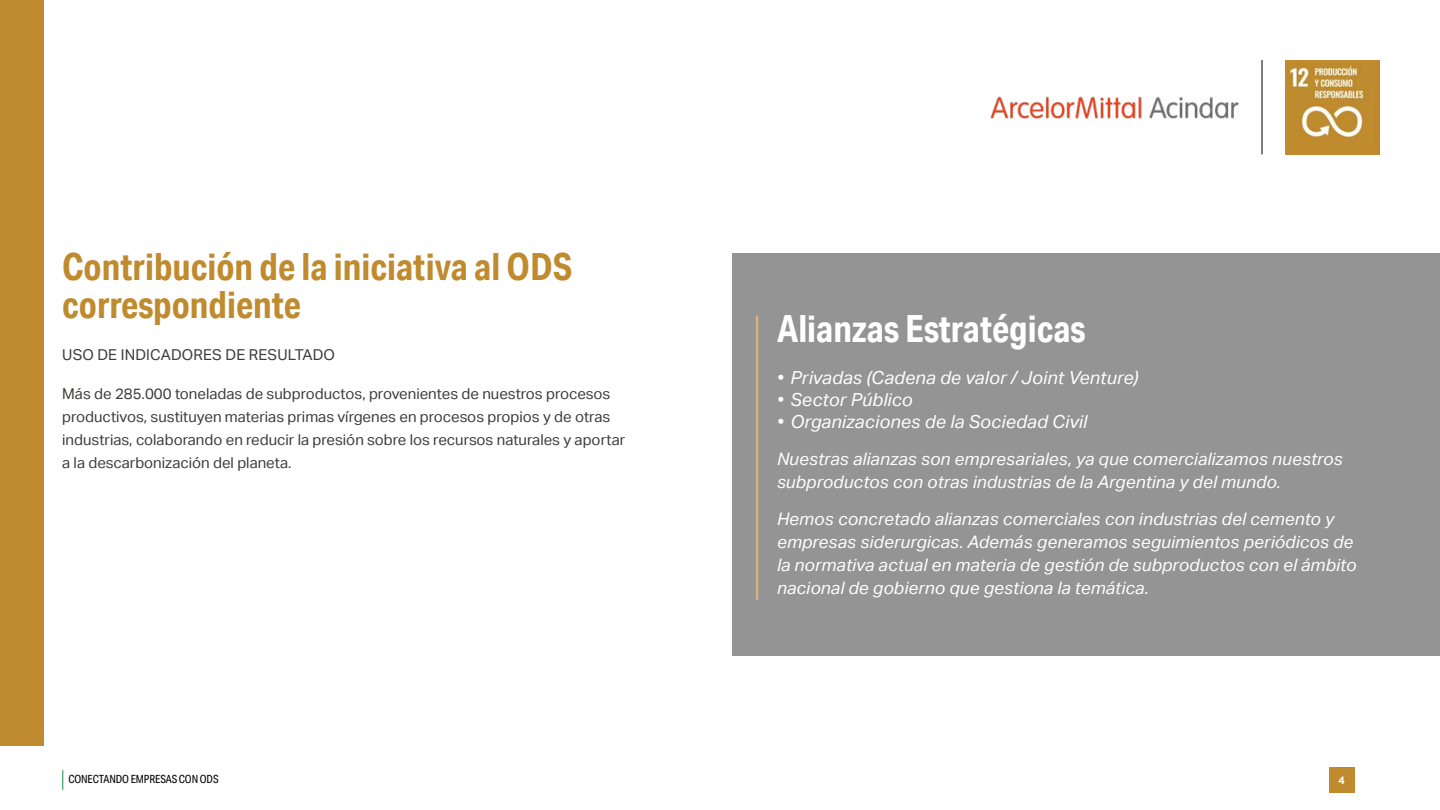
<style>
.page{position:relative;width:1440px;height:810px;background:#fff}
.page>*{position:absolute;margin:0;border:0;box-sizing:border-box;transform-origin:0 0}
.t1{font:700 37.5px/38.2px "Aktiv Grotesk Cd";color:#bf8b2e}
.t2{font:700 37.5px "Aktiv Grotesk Cd";color:#fff}
.t3{font:italic 18px "Aktiv Grotesk";letter-spacing:.01em;color:#fff}
.t4{font:italic 17.25px/23.2px "Aktiv Grotesk";letter-spacing:.01em;color:#fff}
.t5{font:15px/23.2px "Aktiv Grotesk";color:#3c3c3b}
.t6{font:11.25px "Aktiv Grotesk Cd";letter-spacing:-.01em;color:#000}
.t7{font:700 10.88px "Aktiv Grotesk";color:#fff}
</style>
<div class="page">
<svg style="left:62px;top:770px;width:1px;height:20px"></svg>
<div style="left:1329px;top:767px;width:25px;height:26px;background:#bf8b2e"></div>
<img style="left:1285px;top:60px;width:95px;height:95px">
<hr style="left:1262px;top:60px;width:1px;height:94px;background:#000">
<img style="left:990px;top:96px;width:249px;height:23px">
<div style="left:0;top:0;width:44px;height:746px;background:#bf8b2e"></div>
<div style="left:732px;top:253px;width:708px;height:403px;background:#949494"></div>
<hr style="left:756px;top:316px;width:2px;height:284px;background:#d7b67b">
<h1 class="t1" style="left:62px;top:247px;width:512px">Contribución de la iniciativa al ODS correspondiente</h1>
<p class="t5" style="left:62px;top:344px;width:274px">USO DE INDICADORES DE RESULTADO</p>
<p class="t5" style="left:62px;top:382px;width:565px">Más de 285.000 toneladas de subproductos, provenientes de nuestros procesos productivos, sustituyen materias primas vírgenes en procesos propios y de otras industrias, colaborando en reducir la presión sobre los recursos naturales y aportar a la descarbonización del planeta.</p>
<h1 class="t2" style="left:777px;top:306px;width:310px">Alianzas Estratégicas</h1>
<p class="t3" style="left:777px;top:368px;width:363px">• Privadas (Cadena de valor / Joint Venture)</p>
<p class="t3" style="left:777px;top:389px;width:137px">• Sector Público</p>
<p class="t3" style="left:777px;top:411px;width:312px">• Organizaciones de la Sociedad Civil</p>
<p class="t4" style="left:777px;top:447px;width:567px">Nuestras alianzas son empresariales, ya que comercializamos nuestros subproductos con otras industrias de la Argentina y del mundo.</p>
<p class="t4" style="left:777px;top:507px;width:581px">Hemos concretado alianzas comerciales con industrias del cemento y empresas siderurgicas. Además generamos seguimientos periódicos de la normativa actual en materia de gestión de subproductos con el ámbito nacional de gobierno que gestiona la temática.</p>
<p class="t6" style="left:68px;top:773px;width:152px">CONECTANDO EMPRESAS CON ODS</p>
<p class="t7" style="left:1338px;top:774px;width:8px">4</p>
</div>
